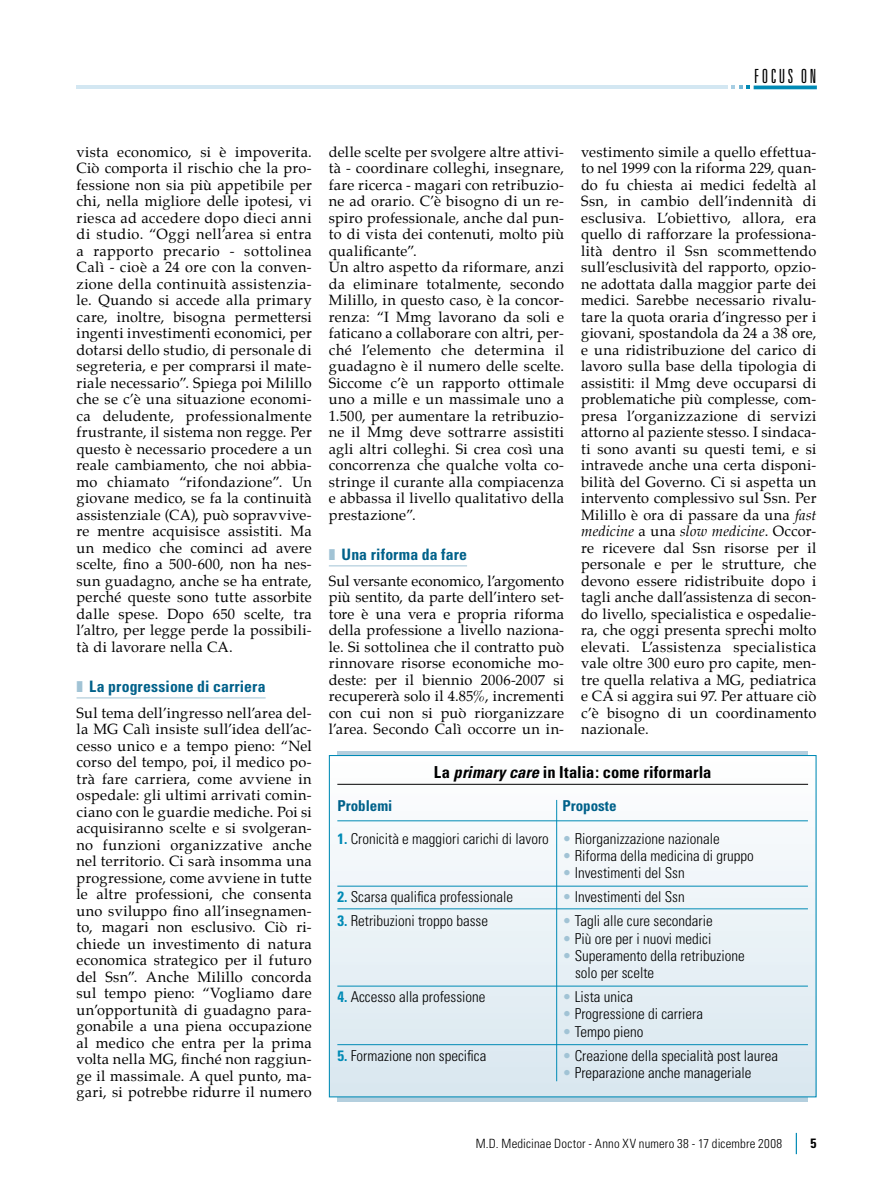
<style>
.page{position:relative;width:893px;height:1191px;background:#fff}
.page>*{position:absolute;margin:0;border:0;box-sizing:border-box;transform-origin:0 0}
.t1{font:300 ultra-condensed 19.5px "Univers";letter-spacing:.13em;color:#000}
.t2{font:700 condensed 16.5px "Univers";letter-spacing:.01em;color:#000}
.t3{font:700 condensed 15.75px "Univers";letter-spacing:.01em;color:#00618a}
.t4{font:300 condensed 15px/17.2px "Univers";color:#000}
.t5{font:700 condensed 15px "Univers";color:#00618a}
.t6{font:14.55px/16.5px "Palatino";letter-spacing:.02em;color:#000;text-align:justify}
.t7{font:700 condensed 13.5px "Univers";color:#000}
.t8{font:300 condensed 12.75px "Univers";letter-spacing:.015em;color:#000}
.s1{color:#a1c3d5}
.s2{font-style:italic}
.s3{font-weight:700;color:#008ab5}
</style>
<div class="page">
<hr style="left:754px;top:86px;width:63px;height:3px;background:#008ab5">
<svg style="left:731px;top:86px;width:19px;height:3px"></svg>
<hr style="left:77px;top:86px;width:651px;height:3px;background:#d3e7f2">
<svg style="left:796px;top:1132px;width:1px;height:22px"></svg>
<hr style="left:77px;top:697px;width:189px;height:1px;background:#a1c3d5">
<hr style="left:329px;top:565px;width:138px;height:1px;background:#a1c3d5">
<svg style="left:337px;top:750px;width:471px;height:351px;background:#a9cddd"></svg>
<div style="left:329px;top:755px;width:487px;height:341px;background:linear-gradient(to bottom,#fcfdfd,#d8e7ef)"></div>
<hr style="left:337px;top:784px;width:471px;height:1px;background:#000">
<hr style="left:556px;top:800px;width:1px;height:281px;background:#008ab5">
<hr style="left:337px;top:820px;width:471px;height:1px;background:#008ab5">
<hr style="left:337px;top:885px;width:471px;height:1px;background:#008ab5">
<hr style="left:337px;top:908px;width:471px;height:1px;background:#008ab5">
<hr style="left:337px;top:985px;width:471px;height:1px;background:#008ab5">
<hr style="left:337px;top:1044px;width:471px;height:1px;background:#008ab5">
<h1 class="t1" style="left:754px;top:66px;width:64px">FOCUS ON</h1>
<p class="t6" style="left:77px;top:145px;width:237px">vista economico, si è impoverita.<br>Ciò comporta il rischio che la pro&shy;fessione non sia più appetibile per chi, nella migliore delle ipotesi, vi riesca ad accedere dopo dieci anni di studio. “Oggi nell’area si entra a rapporto precario - sottolinea Calì - cioè a 24 ore con la conven&shy;zione della continuità assistenzia&shy;le. Quando si accede alla primary care, inoltre, bisogna permettersi ingenti investimenti economici, per dotarsi dello studio, di personale di segreteria, e per comprarsi il mate&shy;riale necessario”. Spiega poi Milillo che se c’è una situazione economi&shy;ca deludente, professionalmente frustrante, il sistema non regge. Per questo è necessario procedere a un reale cambiamento, che noi abbia&shy;mo chiamato “rifondazione”. Un giovane medico, se fa la continuità assistenziale (CA), può sopravvive&shy;re mentre acquisisce assistiti. Ma un medico che cominci ad avere scelte, fino a 500-600, non ha nes&shy;sun guadagno, anche se ha entrate, perché queste sono tutte assorbite dalle spese. Dopo 650 scelte, tra l’altro, per legge perde la possibili&shy;tà di lavorare nella CA.</p>
<p class="t3" style="left:77px;top:677px;width:191px"><span class="s1">❚</span> La progressione di carriera</p>
<p class="t6" style="left:77px;top:706px;width:237px">Sul tema dell’ingresso nell’area del&shy;la MG Calì insiste sull’idea dell’ac&shy;cesso unico e a tempo pieno: “Nel corso del tempo, poi, il medico po&shy;trà fare carriera, come avviene in ospedale: gli ultimi arrivati comin&shy;ciano con le guardie mediche. Poi si acquisiranno scelte e si svolgeran&shy;no funzioni organizzative anche nel territorio. Ci sarà insomma una progressione, come avviene in tutte le altre professioni, che consenta uno sviluppo fino all’insegnamen&shy;to, magari non esclusivo. Ciò ri&shy;chiede un investimento di natura economica strategico per il futuro del Ssn”. Anche Milillo concorda sul tempo pieno: “Vogliamo dare un’opportunità di guadagno para&shy;gonabile a una piena occupazione al medico che entra per la prima volta nella MG, finché non raggiun&shy;ge il massimale. A quel punto, ma&shy;gari, si potrebbe ridurre il numero</p>
<p class="t6" style="left:581px;top:145px;width:237px">vestimento simile a quello effettua&shy;to nel 1999 con la riforma 229, quan&shy;do fu chiesta ai medici fedeltà al Ssn, in cambio dell’indennità di esclusiva. L’obiettivo, allora, era quello di rafforzare la professiona&shy;lità dentro il Ssn scommettendo sull’esclusività del rapporto, opzio&shy;ne adottata dalla maggior parte dei medici. Sarebbe necessario rivalu&shy;tare la quota oraria d’ingresso per i giovani, spostandola da 24 a 38 ore, e una ridistribuzione del carico di lavoro sulla base della tipologia di assistiti: il Mmg deve occuparsi di problematiche più complesse, com&shy;presa l’organizzazione di servizi attorno al paziente stesso. I sindaca&shy;ti sono avanti su questi temi, e si intravede anche una certa disponi&shy;bilità del Governo. Ci si aspetta un intervento complessivo sul Ssn. Per Milillo è ora di passare da una <span class="s2">fast medicine</span> a una <span class="s2">slow medicine</span>. Occor&shy;re ricevere dal Ssn risorse per il personale e per le strutture, che devono essere ridistribuite dopo i tagli anche dall’assistenza di secon&shy;do livello, specialistica e ospedalie&shy;ra, che oggi presenta sprechi molto elevati. L’assistenza specialistica vale oltre 300 euro pro capite, men&shy;tre quella relativa a MG, pediatrica e CA si aggira sui 97. Per attuare ciò c’è bisogno di un coordinamento nazionale.</p>
<p class="t2" style="left:434px;top:761px;width:279px">La <span class="s2">primary care</span> in Italia: come riformarla</p>
<p class="t6" style="left:329px;top:145px;width:237px;text-align:left">delle scelte per svolgere altre attivi&shy;tà - coordinare colleghi, insegnare, fare ricerca - magari con retribuzio&shy;ne ad orario. C’è bisogno di un re&shy;spiro professionale, anche dal pun&shy;to di vista dei contenuti, molto più qualificante”.<br>Un altro aspetto da riformare, anzi da eliminare totalmente, secondo Milillo, in questo caso, è la concor&shy;renza: “I Mmg lavorano da soli e faticano a collaborare con altri, per&shy;ché l’elemento che determina il guadagno è il numero delle scelte.<br>Siccome c’è un rapporto ottimale uno a mille e un massimale uno a 1.500, per aumentare la retribuzio&shy;ne il Mmg deve sottrarre assistiti agli altri colleghi. Si crea così una concorrenza che qualche volta co&shy;stringe il curante alla compiacenza e abbassa il livello qualitativo della prestazione”.</p>
<p class="t3" style="left:329px;top:545px;width:140px"><span class="s1">❚</span> Una riforma da fare</p>
<p class="t6" style="left:329px;top:574px;width:237px">Sul versante economico, l’argomento più sentito, da parte dell’intero set&shy;tore è una vera e propria riforma della professione a livello naziona&shy;le. Si sottolinea che il contratto può rinnovare risorse economiche mo&shy;deste: per il biennio 2006-2007 si recupererà solo il 4.85%, incrementi con cui non si può riorganizzare l’area. Secondo Calì occorre un in-</p>
<p class="t5" style="left:337px;top:797px;width:57px">Problemi</p>
<p class="t5" style="left:562px;top:797px;width:56px">Proposte</p>
<p class="t4" style="left:337px;top:830px;width:384px"><span class="s3">1.</span> Cronicità e maggiori carichi di lavoro <span class="s1">•</span> Riorganizzazione nazionale</p>
<p class="t4" style="left:562px;top:847px;width:193px"><span class="s1">•</span> Riforma della medicina di gruppo</p>
<p class="t4" style="left:562px;top:864px;width:124px"><span class="s1">•</span> Investimenti del Ssn</p>
<p class="t4" style="left:337px;top:888px;width:177px"><span class="s3">2.</span> Scarsa qualifica professionale</p>
<p class="t4" style="left:562px;top:888px;width:124px"><span class="s1">•</span> Investimenti del Ssn</p>
<p class="t4" style="left:337px;top:912px;width:152px"><span class="s3">3.</span> Retribuzioni troppo basse</p>
<p class="t4" style="left:562px;top:912px;width:152px"><span class="s1">•</span> Tagli alle cure secondarie</p>
<p class="t4" style="left:562px;top:929px;width:150px"><span class="s1">•</span> Più ore per i nuovi medici</p>
<p class="t4" style="left:575px;top:947px;width:171px;text-indent:-13px"><span class="s1">•</span> Superamento della retribuzione solo per scelte</p>
<p class="t4" style="left:337px;top:988px;width:150px"><span class="s3">4.</span> Accesso alla professione</p>
<p class="t4" style="left:562px;top:988px;width:72px"><span class="s1">•</span> Lista unica</p>
<p class="t4" style="left:562px;top:1005px;width:142px"><span class="s1">•</span> Progressione di carriera</p>
<p class="t4" style="left:562px;top:1022px;width:83px"><span class="s1">•</span> Tempo pieno</p>
<p class="t4" style="left:337px;top:1046px;width:151px"><span class="s3">5.</span> Formazione non specifica</p>
<p class="t4" style="left:562px;top:1046px;width:217px"><span class="s1">•</span> Creazione della specialità post laurea</p>
<p class="t4" style="left:562px;top:1064px;width:190px"><span class="s1">•</span> Preparazione anche manageriale</p>
<p class="t8" style="left:476px;top:1136px;width:308px">M.D. Medicinae Doctor - Anno XV numero 38 - 17 dicembre 2008</p>
<p class="t7" style="left:810px;top:1135px;width:7px">5</p>
</div>
